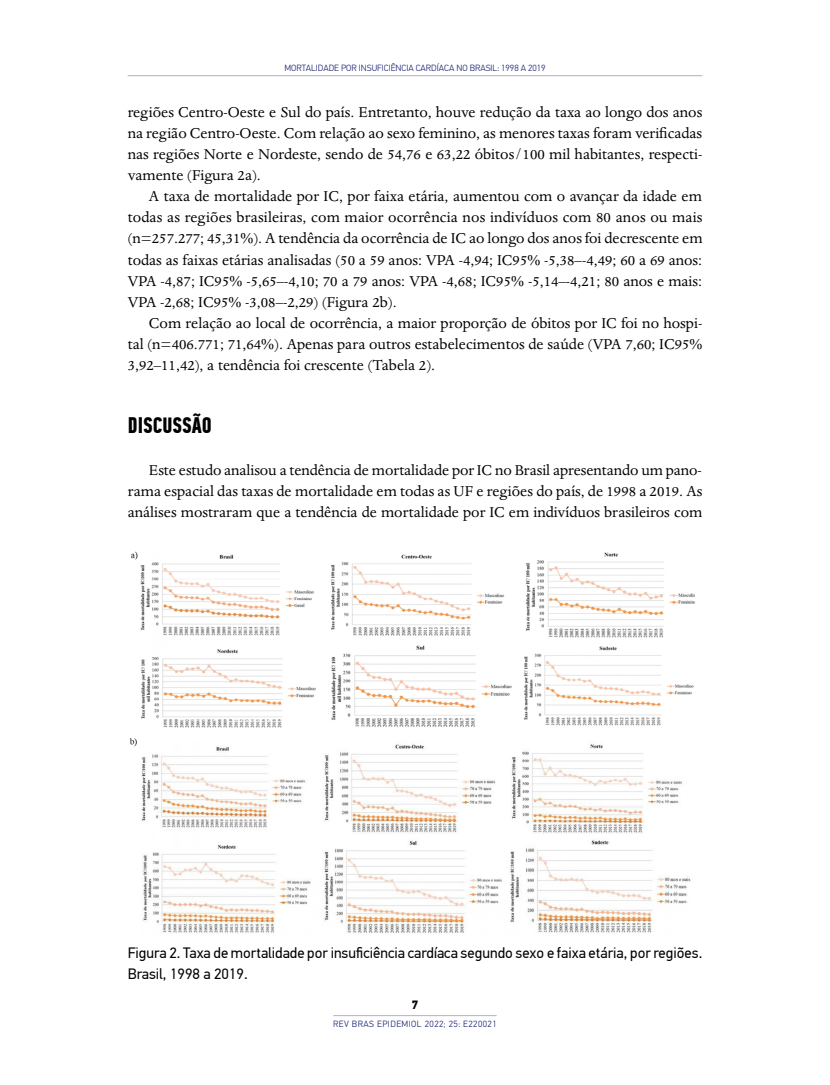
<style>
.page{position:relative;width:830px;height:1085px;background:#fff}
.page>*{position:absolute;margin:0;border:0;box-sizing:border-box;transform-origin:0 0}
.t1{font:700 22.5px "PF Din Text Comp Pro";color:#000}
.t2{font:16.5px/21px "Dante MT Std";color:#000;text-align:justify}
.t3{font:15px/21px "PF Din Text Pro";color:#000}
.t4{font:700 12px "PF Din Text Pro";color:#000}
.t5{font:300 9px "PF Din Text Pro";color:#1d2877}
.t6{font:300 9px "PF Din Text Pro";letter-spacing:.05em;color:#1d2877}
</style>
<div class="page">
<hr style="left:128px;top:75px;width:574px;height:1px;background:#afaecf">
<hr style="left:333px;top:1015px;width:163px;height:1px;background:#afaecf">
<img style="left:130px;top:551px;width:565px;height:382px">
<p class="t5" style="left:284px;top:63px;width:262px">MORTALIDADE POR INSUFICIÊNCIA CARDÍACA NO BRASIL: 1998 A 2019</p>
<p class="t2" style="left:128px;top:102px;width:576px">regiões Centro-Oeste e Sul do país. Entretanto, houve redução da taxa ao longo dos anos na região Centro-Oeste. Com relação ao sexo feminino, as menores taxas foram verificadas nas regiões Norte e Nordeste, sendo de 54,76 e 63,22 óbitos/100 mil habitantes, respecti&shy;vamente (Figura 2a).</p>
<p class="t2" style="left:128px;top:186px;width:576px;text-indent:21px">A taxa de mortalidade por IC, por faixa etária, aumentou com o avançar da idade em todas as regiões brasileiras, com maior ocorrência nos indivíduos com 80 anos ou mais (n=257.277; 45,31%). A tendência da ocorrência de IC ao longo dos anos foi decrescente em todas as faixas etárias analisadas (50 a 59 anos: VPA -4,94; IC95% -5,38–-4,49; 60 a 69 anos:<br>VPA -4,87; IC95% -5,65–-4,10; 70 a 79 anos: VPA -4,68; IC95% -5,14–-4,21; 80 anos e mais:<br>VPA -2,68; IC95% -3,08–-2,29) (Figura 2b).</p>
<p class="t2" style="left:128px;top:312px;width:576px;text-indent:21px">Com relação ao local de ocorrência, a maior proporção de óbitos por IC foi no hospi&shy;tal (n=406.771; 71,64%). Apenas para outros estabelecimentos de saúde (VPA 7,60; IC95% 3,92–11,42), a tendência foi crescente (Tabela 2).</p>
<h1 class="t1" style="left:128px;top:411px;width:86px">DISCUSSÃO</h1>
<p class="t2" style="left:128px;top:459px;width:576px;text-indent:21px">Este estudo analisou a tendência de mortalidade por IC no Brasil apresentando um pano&shy;rama espacial das taxas de mortalidade em todas as UF e regiões do país, de 1998 a 2019. As análises mostraram que a tendência de mortalidade por IC em indivíduos brasileiros com</p>
<p class="t3" style="left:128px;top:941px;width:576px">Figura 2. Taxa de mortalidade por insuficiência cardíaca segundo sexo e faixa etária, por regiões.<br>Brasil, 1998 a 2019.</p>
<p class="t4" style="left:411px;top:997px;width:8px">7</p>
<p class="t6" style="left:333px;top:1018px;width:165px">REV BRAS EPIDEMIOL 2022; 25: E220021</p>
</div>
